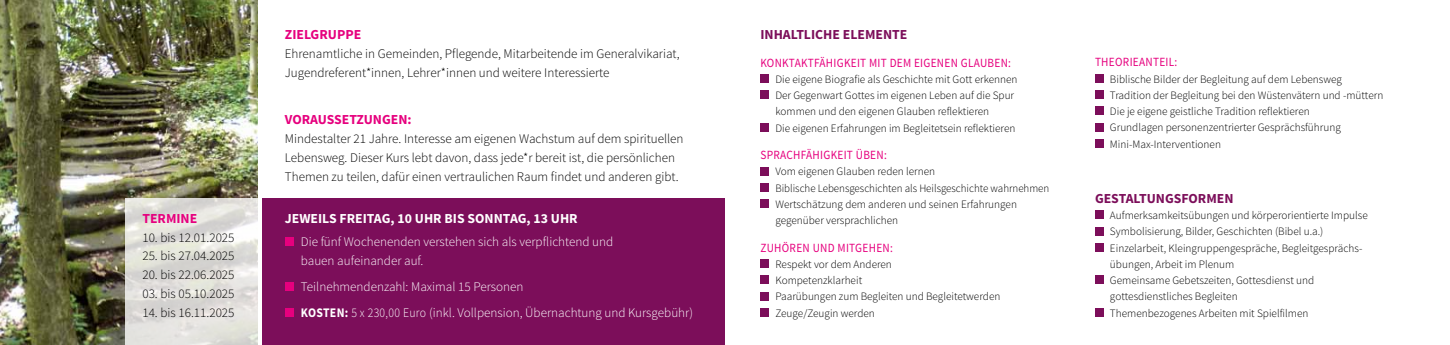
<style>
.page{position:relative;width:1450px;height:345px;background:#fff}
.page>*{position:absolute;margin:0;border:0;box-sizing:border-box;transform-origin:0 0}
.t1{font:700 13.75px "Source Sans Pro";color:#fff}
.t2{font:700 13.75px "Source Sans Pro";color:#7c0e5a}
.t3{font:700 13.75px "Source Sans Pro";color:#e6007e}
.t4{font:300 13.12px/18.8px "Source Sans Pro";color:#000}
.t5{font:300 13.12px/18.8px "Source Sans Pro";color:#fff}
.t6{font:12.5px "Source Sans Pro";letter-spacing:.025em;color:#e6007e;scale:.9 1}
.t7{font:300 11.25px/16.2px "Source Sans Pro";color:#000}
.s1{font-weight:700}
</style>
<div class="page">
<img style="left:0;top:0;width:258px;height:345px">
<div style="left:262px;top:198px;width:463px;height:147px;background:#7c0e5a"></div>
<div style="left:285px;top:237px;width:8px;height:9px;background:#e6007e"></div>
<div style="left:285px;top:282px;width:8px;height:9px;background:#e6007e"></div>
<div style="left:285px;top:308px;width:8px;height:9px;background:#e6007e"></div>
<div style="left:760px;top:74px;width:9px;height:9px;background:#7c0e5a"></div>
<div style="left:760px;top:91px;width:9px;height:8px;background:#7c0e5a"></div>
<div style="left:760px;top:123px;width:9px;height:9px;background:#7c0e5a"></div>
<div style="left:760px;top:167px;width:9px;height:8px;background:#7c0e5a"></div>
<div style="left:760px;top:183px;width:9px;height:9px;background:#7c0e5a"></div>
<div style="left:760px;top:199px;width:9px;height:9px;background:#7c0e5a"></div>
<div style="left:760px;top:259px;width:9px;height:9px;background:#7c0e5a"></div>
<div style="left:760px;top:276px;width:9px;height:8px;background:#7c0e5a"></div>
<div style="left:760px;top:292px;width:9px;height:8px;background:#7c0e5a"></div>
<div style="left:760px;top:308px;width:9px;height:9px;background:#7c0e5a"></div>
<div style="left:1095px;top:74px;width:8px;height:9px;background:#7c0e5a"></div>
<div style="left:1095px;top:90px;width:8px;height:9px;background:#7c0e5a"></div>
<div style="left:1095px;top:107px;width:8px;height:8px;background:#7c0e5a"></div>
<div style="left:1095px;top:123px;width:8px;height:8px;background:#7c0e5a"></div>
<div style="left:1095px;top:139px;width:8px;height:9px;background:#7c0e5a"></div>
<div style="left:1095px;top:210px;width:8px;height:9px;background:#7c0e5a"></div>
<div style="left:1095px;top:227px;width:8px;height:8px;background:#7c0e5a"></div>
<div style="left:1095px;top:243px;width:8px;height:8px;background:#7c0e5a"></div>
<div style="left:1095px;top:275px;width:8px;height:9px;background:#7c0e5a"></div>
<div style="left:1095px;top:308px;width:8px;height:8px;background:#7c0e5a"></div>
<svg style="left:125px;top:198px;width:133px;height:147px;background:#e1dfdb"></svg>
<p class="t3" style="left:142px;top:211px;width:56px">TERMINE</p>
<p class="t4" style="left:142px;top:229px;width:94px">10. bis 12.01.2025</p>
<p class="t4" style="left:142px;top:247px;width:94px">25. bis 27.04.2025</p>
<p class="t4" style="left:142px;top:266px;width:94px">20. bis 22.06.2025</p>
<p class="t4" style="left:142px;top:285px;width:94px">03. bis 05.10.2025</p>
<p class="t4" style="left:142px;top:304px;width:94px">14. bis 16.11.2025</p>
<p class="t3" style="left:285px;top:27px;width:78px">ZIELGRUPPE</p>
<p class="t4" style="left:285px;top:45px;width:396px">Ehrenamtliche in Gemeinden, Pflegende, Mitarbeitende im Generalvikariat,<br>Jugendreferent*innen, Lehrer*innen und weitere Interessierte</p>
<p class="t3" style="left:285px;top:113px;width:128px">VORAUSSETZUNGEN:</p>
<p class="t4" style="left:285px;top:130px;width:400px">Mindestalter 21 Jahre. Interesse am eigenen Wachstum auf dem spirituellen<br>Lebensweg. Dieser Kurs lebt davon, dass jede*r bereit ist, die persönlichen<br>Themen zu teilen, dafür einen vertraulichen Raum findet und anderen gibt.</p>
<p class="t1" style="left:285px;top:211px;width:294px">JEWEILS FREITAG, 10 UHR BIS SONNTAG, 13 UHR</p>
<p class="t5" style="left:301px;top:233px;width:314px">Die fünf Wochenenden verstehen sich als verpflichtend und bauen aufeinander auf.</p>
<p class="t5" style="left:301px;top:274px;width:394px;line-height:26.2px">Teilnehmendenzahl: Maximal 15 Personen<br><span class="s1">KOSTEN:</span> 5 x 230,00 Euro (inkl. Vollpension, Übernachtung und Kursgebühr)</p>
<p class="t2" style="left:760px;top:27px;width:149px">INHALTLICHE ELEMENTE</p>
<p class="t6" style="left:760px;top:56px;width:280px">KONKTAKTFÄHIGKEIT MIT DEM EIGENEN GLAUBEN:</p>
<p class="t7" style="left:775px;top:72px;width:244px">Die eigene Biografie als Geschichte mit Gott erkennen Der Gegenwart Gottes im eigenen Leben auf die Spur kommen und den eigenen Glauben reflektieren<br>Die eigenen Erfahrungen im Begleitetsein reflektieren</p>
<p class="t6" style="left:760px;top:149px;width:142px">SPRACHFÄHIGKEIT ÜBEN:</p>
<p class="t7" style="left:775px;top:164px;width:275px">Vom eigenen Glauben reden lernen<br>Biblische Lebensgeschichten als Heilsgeschichte wahrnehmen Wertschätzung dem anderen und seinen Erfahrungen gegenüber versprachlichen</p>
<p class="t6" style="left:760px;top:241px;width:149px">ZUHÖREN UND MITGEHEN:</p>
<p class="t7" style="left:775px;top:257px;width:226px">Respekt vor dem Anderen<br>Kompetenzklarheit<br>Paarübungen zum Begleiten und Begleitetwerden<br>Zeuge/Zeugin werden</p>
<p class="t6" style="left:1095px;top:56px;width:93px">THEORIEANTEIL:</p>
<p class="t7" style="left:1110px;top:71px;width:275px">Biblische Bilder der Begleitung auf dem Lebensweg Tradition der Begleitung bei den Wüstenvätern und -müttern Die je eigene geistliche Tradition reflektieren<br>Grundlagen personenzentrierter Gesprächsführung Mini-Max-Interventionen</p>
<p class="t2" style="left:1095px;top:191px;width:140px">GESTALTUNGSFORMEN</p>
<p class="t7" style="left:1110px;top:208px;width:259px">Aufmerksamkeitsübungen und körperorientierte Impulse Symbolisierung, Bilder, Geschichten (Bibel u.a.)<br>Einzelarbeit, Kleingruppengespräche, Begleitgesprächs&shy;übungen, Arbeit im Plenum<br>Gemeinsame Gebetszeiten, Gottesdienst und gottesdienstliches Begleiten<br>Themenbezogenes Arbeiten mit Spielfilmen</p>
</div>
